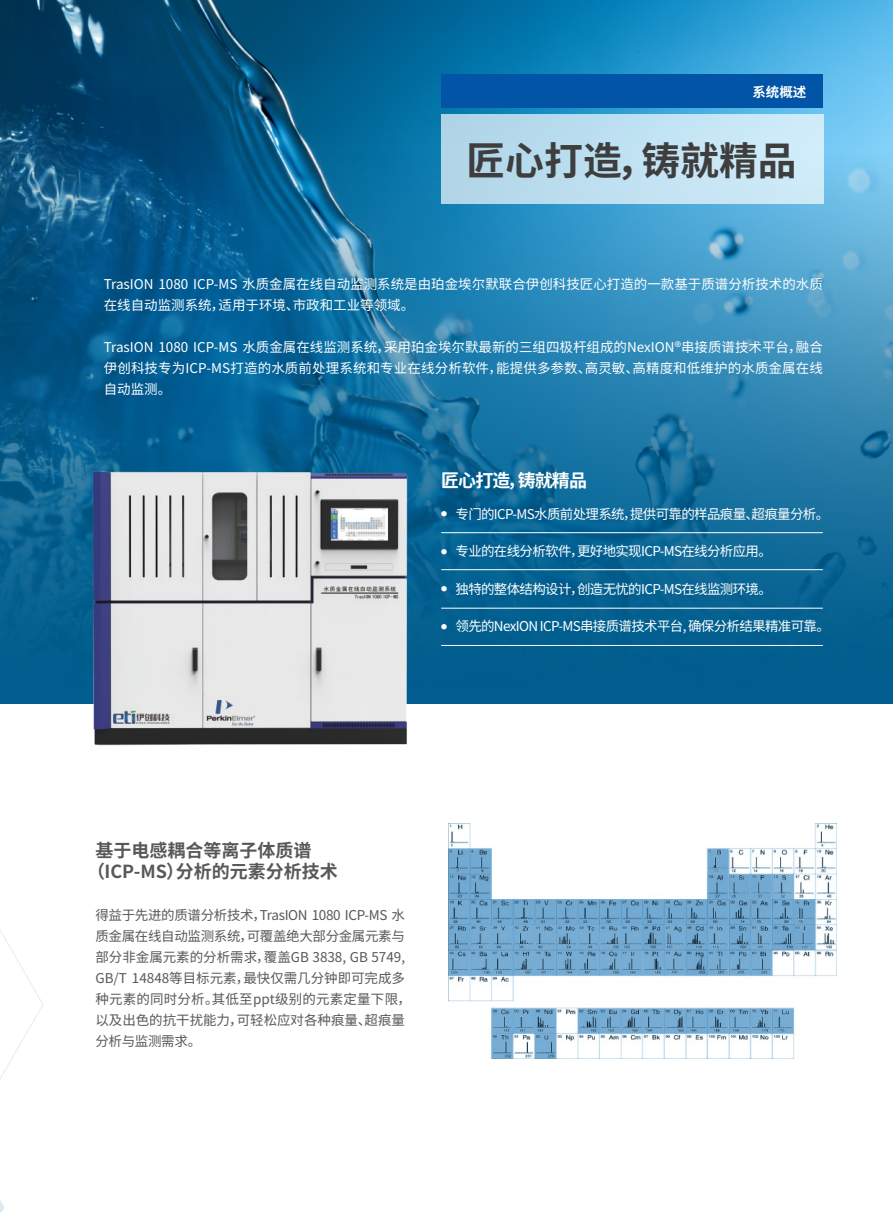
<style>
.page{position:relative;width:893px;height:1212px;background:#fff}
.page>*{position:absolute;margin:0;border:0;box-sizing:border-box;transform-origin:0 0}
.t1{font:700 38.85px "Source Han Sans SC";color:#3e3e3f}
.t2{font:700 18px/21px "Source Han Sans SC";color:#57585a}
.t3{font:700 18px "Source Han Sans SC";letter-spacing:-.05em;color:#fff}
.t4{font:13.5px/21px "Source Han Sans SC";color:#fff}
.t5{font:13.5px/21px "Source Han Sans SC";letter-spacing:-.005em;color:#57585a}
.t6{font:13.5px "Source Han Sans SC";letter-spacing:-.05em;color:#fff}
.t7{font:700 13.5px "Source Han Sans SC";color:#fff}
.t8{font:700 6px "Source Han Sans SC";color:#fff}
</style>
<div class="page">
<img style="left:1px;top:0;width:892px;height:152px">
<svg style="left:0;top:152px;width:893px;height:552px;background:#1770a0"></svg>
<img style="left:448px;top:823px;width:388px;height:235px">
<img style="left:0;top:0;width:1px;height:703px">
<div style="left:441px;top:114px;width:382px;height:90px;background:linear-gradient(to right,#afd5e7,#d1edfb)"></div>
<div style="left:441px;top:74px;width:382px;height:34px;background:#0154a6"></div>
<img style="left:88px;top:465px;width:325px;height:281px">
<hr style="left:441px;top:532px;width:382px;height:1px;background:#fff">
<hr style="left:441px;top:569px;width:382px;height:1px;background:#fff">
<hr style="left:441px;top:608px;width:382px;height:1px;background:#fff">
<hr style="left:441px;top:645px;width:382px;height:1px;background:#fff">
<svg style="left:0;top:929px;width:44px;height:283px"></svg>
<p class="t7" style="left:752px;top:84px;width:55px">系统概述</p>
<h1 class="t1" style="left:466px;top:139px;width:332px">匠心打造，铸就精品</h1>
<p class="t4" style="left:104px;top:274px;width:721px">TrasION 1080 ICP-MS 水质金属在线自动监测系统是由珀金埃尔默联合伊创科技匠心打造的一款基于质谱分析技术的水质在线自动监测系统，适用于环境、市政和工业等领域。</p>
<p class="t4" style="left:104px;top:337px;width:721px;text-align:justify">TrasION 1080 ICP-MS 水质金属在线监测系统，采用珀金埃尔默最新的三组四极杆组成的NexION®串接质谱技术平台，融合伊创科技专为ICP-MS打造的水质前处理系统和专业在线分析软件，能提供多参数、高灵敏、高精度和低维护的水质金属在线自动监测。</p>
<h2 class="t3" style="left:441px;top:471px;width:147px">匠心打造，铸就精品</h2>
<p class="t8" style="left:441px;top:510px;width:7px">●</p>
<p class="t8" style="left:441px;top:548px;width:7px">●</p>
<p class="t8" style="left:441px;top:585px;width:7px">●</p>
<p class="t8" style="left:441px;top:623px;width:7px">●</p>
<p class="t6" style="left:455px;top:506px;width:375px">专门的ICP-MS水质前处理系统，提供可靠的样品痕量、超痕量分析。</p>
<p class="t6" style="left:455px;top:543px;width:318px">专业的在线分析软件，更好地实现ICP-MS在线分析应用。</p>
<p class="t6" style="left:455px;top:581px;width:318px">独特的整体结构设计，创造无忧的ICP-MS在线监测环境。</p>
<p class="t6" style="left:455px;top:618px;width:376px">领先的NexION ICP-MS串接质谱技术平台, 确保分析结果精准可靠。</p>
<h2 class="t2" style="left:87px;top:840px;width:252px;text-indent:8px">基于电感耦合等离子体质谱（ICP-MS）分析的元素分析技术</h2>
<p class="t5" style="left:95px;top:905px;width:317px">得益于先进的质谱分析技术，TrasION 1080 ICP-MS 水质金属在线自动监测系统，可覆盖绝大部分金属元素与部分非金属元素的分析需求，覆盖GB 3838, GB 5749,<br>GB/T 14848等目标元素，最快仅需几分钟即可完成多种元素的同时分析。其低至ppt级别的元素定量下限，以及出色的抗干扰能力，可轻松应对各种痕量、超痕量分析与监测需求。</p>
</div>
